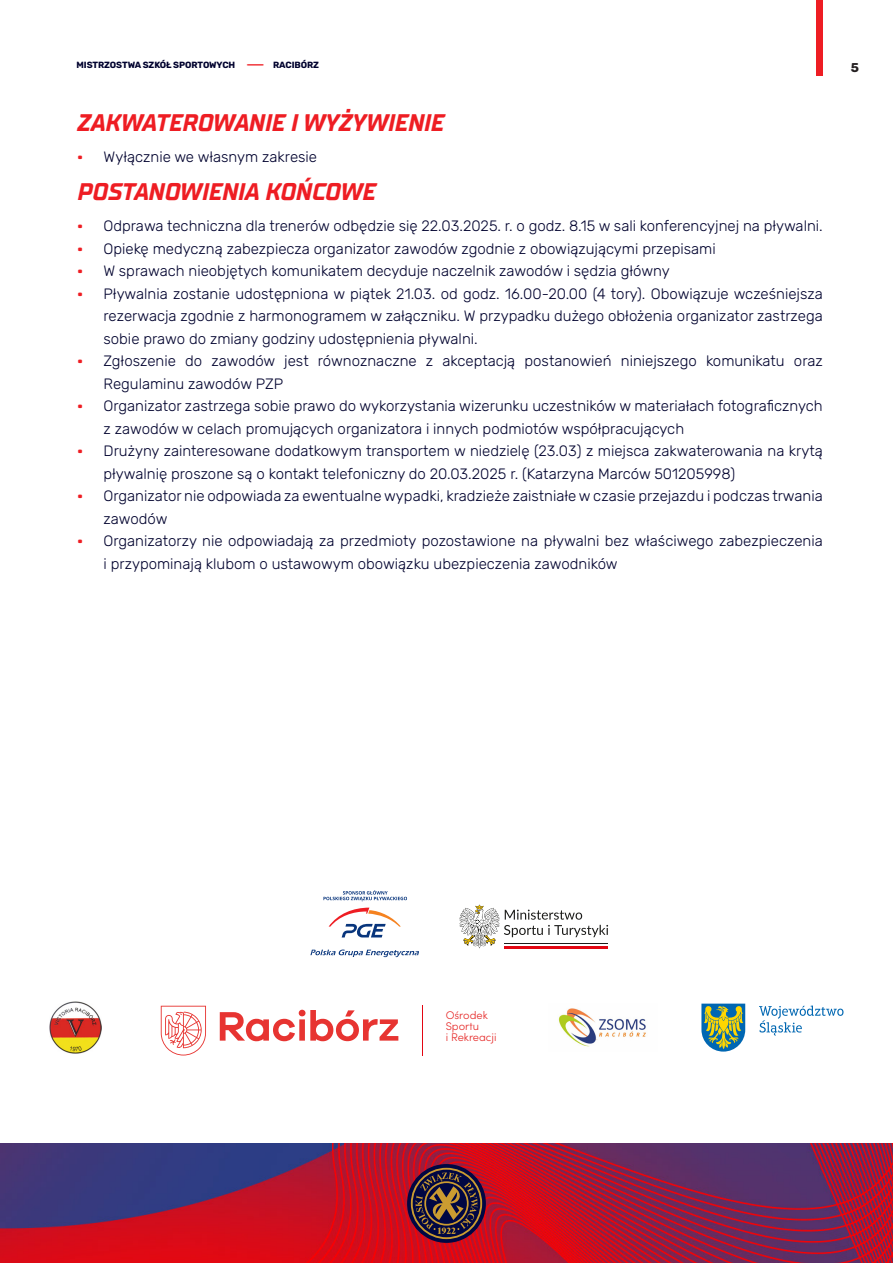
<style>
.page{position:relative;width:893px;height:1263px;background:#fff}
.page>*{position:absolute;margin:0;border:0;box-sizing:border-box;transform-origin:0 0}
.t1{font:italic 700 24px "TT Supermolot Neue";color:#ee1d23}
.t2{font:300 15px/22.5px "Rubik";color:#00022e}
.t3{font:700 12.75px "Rubik";color:#231f20}
.t4{font:300 11.1px/10.6px "Sofia Pro";color:#e62a29}
.t5{font:700 9px "Rubik";letter-spacing:-.01em;color:#00022e}
.s1{color:#ee1d23}
.s2{font-family:"TT Supermolot Neue Exp";font-weight:900;color:#ee1d23}
</style>
<div class="page">
<div style="left:816px;top:0;width:7px;height:75px;background:#ee1d23"></div>
<img style="left:0;top:1144px;width:893px;height:119px">
<svg style="left:407px;top:1164px;width:79px;height:79px"></svg>
<svg style="left:411px;top:1168px;width:71px;height:71px;background:#51343a"></svg>
<svg style="left:459px;top:904px;width:149px;height:44px"></svg>
<svg style="left:310px;top:949px;width:109px;height:8px"></svg>
<svg style="left:329px;top:908px;width:72px;height:29px"></svg>
<svg style="left:323px;top:890px;width:84px;height:11px"></svg>
<img style="left:49px;top:1002px;width:52px;height:51px">
<hr style="left:422px;top:1005px;width:1px;height:51px;background:#e30613">
<svg style="left:220px;top:1010px;width:178px;height:31px"></svg>
<svg style="left:161px;top:1006px;width:45px;height:49px"></svg>
<svg style="left:701px;top:1003px;width:44px;height:48px;background:#759e7b"></svg>
<svg style="left:759px;top:1005px;width:84px;height:30px"></svg>
<img style="left:558px;top:1008px;width:88px;height:39px">
<p class="t5" style="left:77px;top:60px;width:244px">MISTRZOSTWA SZKÓŁ SPORTOWYCH <span class="s1">-</span> RACIBÓRZ</p>
<p class="t1" style="left:77px;top:108px;width:368px">ZAKWATEROWANIE I WYŻYWIENIE</p>
<p class="t2" style="left:77px;top:145px;width:242px"><span class="s2">•</span> Wyłącznie we własnym zakresie</p>
<p class="t1" style="left:77px;top:177px;width:300px">POSTANOWIENIA KOŃCOWE</p>
<p class="t2" style="left:77px;top:215px;width:748px"><span class="s2">•</span> Odprawa techniczna dla trenerów odbędzie się 22.03.2025. r. o godz. 8.15 w sali konferencyjnej na pływalni.</p>
<p class="t2" style="left:77px;top:237px;width:641px"><span class="s2">•</span> Opiekę medyczną zabezpiecza organizator zawodów zgodnie z obowiązującymi przepisami</p>
<p class="t2" style="left:77px;top:260px;width:595px"><span class="s2">•</span> W sprawach nieobjętych komunikatem decyduje naczelnik zawodów i sędzia główny</p>
<p class="t2" style="left:104px;top:282px;width:721px;text-align:justify;text-indent:-27px"><span class="s2">•</span> Pływalnia zostanie udostępniona w piątek 21.03. od godz. 16.00-20.00 (4 tory). Obowiązuje wcześniejsza rezerwacja zgodnie z harmonogramem w załączniku. W przypadku dużego obłożenia organizator zastrzega sobie prawo do zmiany godziny udostępnienia pływalni.</p>
<p class="t2" style="left:104px;top:350px;width:721px;text-indent:-27px"><span class="s2">•</span> Zgłoszenie do zawodów jest równoznaczne z akceptacją postanowień niniejszego komunikatu oraz<br>Regulaminu zawodów PZP</p>
<p class="t2" style="left:104px;top:395px;width:721px;text-indent:-27px"><span class="s2">•</span> Organizator zastrzega sobie prawo do wykorzystania wizerunku uczestników w materiałach fotograficznych z zawodów w celach promujących organizatora i innych podmiotów współpracujących</p>
<p class="t2" style="left:104px;top:440px;width:721px;text-indent:-27px"><span class="s2">•</span> Drużyny zainteresowane dodatkowym transportem w niedzielę (23.03) z miejsca zakwaterowania na krytą pływalnię proszone są o kontakt telefoniczny do 20.03.2025 r. (Katarzyna Marców 501205998)</p>
<p class="t2" style="left:104px;top:485px;width:721px;text-indent:-27px"><span class="s2">•</span> Organizator nie odpowiada za ewentualne wypadki, kradzieże zaistniałe w czasie przejazdu i podczas trwania zawodów</p>
<p class="t2" style="left:104px;top:530px;width:721px;text-indent:-27px"><span class="s2">•</span> Organizatorzy nie odpowiadają za przedmioty pozostawione na pływalni bez właściwego zabezpieczenia i przypominają klubom o ustawowym obowiązku ubezpieczenia zawodników</p>
<p class="t3" style="left:851px;top:60px;width:10px">5</p>
<p class="t4" style="left:446px;top:1009px;width:52px">Ośrodek<br>Sportu<br>i Rekreacji</p>
</div>
